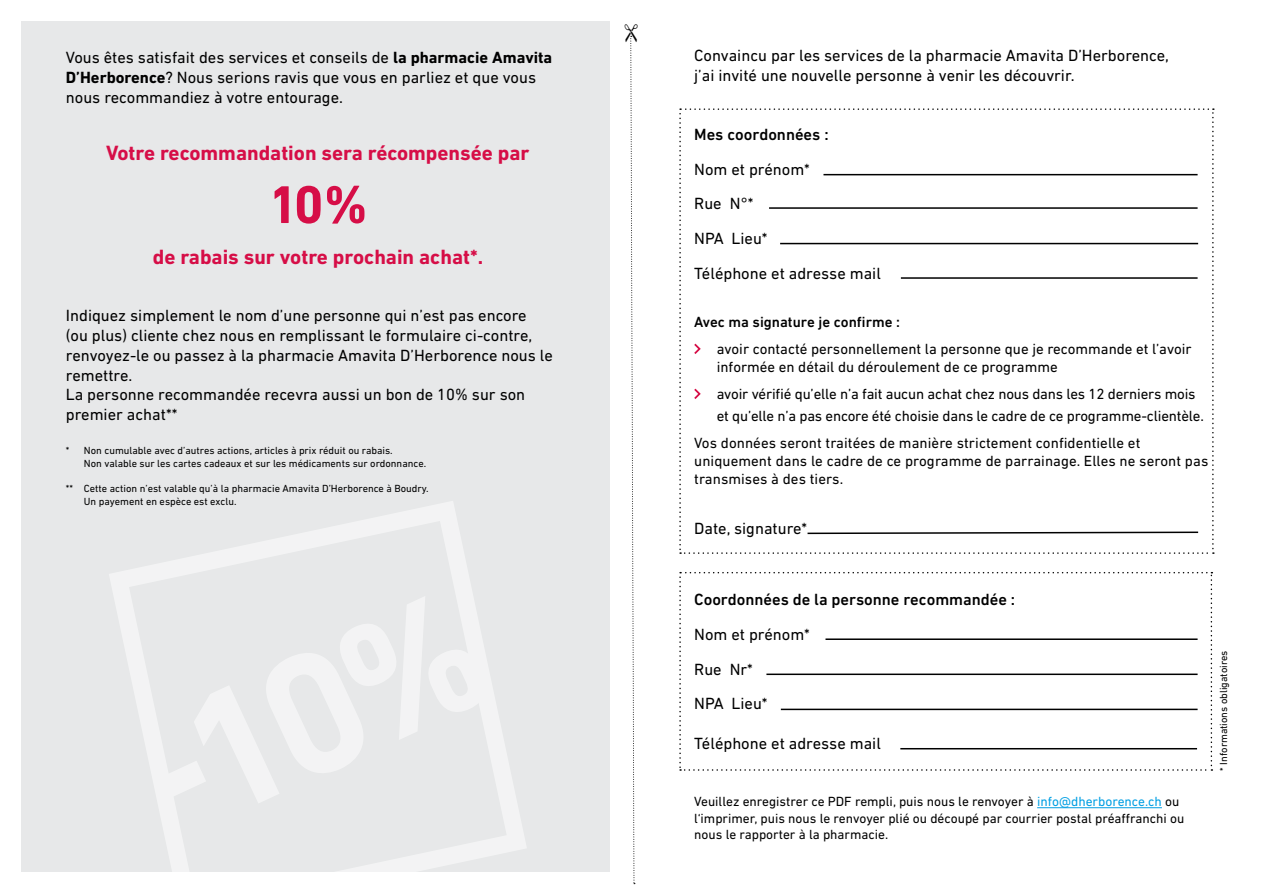
<style>
.page{position:relative;width:1263px;height:893px;background:#fff}
.page>*{position:absolute;margin:0;border:0;box-sizing:border-box;transform-origin:0 0}
.t1{font:700 54px "DIN Next LT Pro";color:#d60e47}
.t2{font:700 21px "DIN Next LT Pro";color:#d60e47}
.t3{font:16.5px/19.8px "DIN Next LT Pro";color:#000}
.t4{font:500 16.5px "DIN Next LT Pro";color:#000}
.t5{font:15px/18px "DIN Next LT Pro";color:#000}
.t6{font:500 15px "DIN Next LT Pro";color:#000}
.t7{font:13.5px/16.2px "DIN Next LT Pro";color:#000}
.t8{font:10.5px/12.6px "DIN Next LT Pro";color:#000}
.s1{font-weight:700}
.s2{color:#009fe3}
</style>
<div class="page">
<div style="left:21px;top:21px;width:589px;height:851px;background:#e7e8e9"></div>
<svg style="left:109px;top:501px;width:417px;height:371px"></svg>
<hr style="left:1037px;top:807px;width:125px;height:1px;background:#009fe3">
<svg style="left:679px;top:108px;width:535px;height:446px"></svg>
<svg style="left:679px;top:572px;width:533px;height:199px"></svg>
<svg style="left:630px;top:35px;width:6px;height:849px"></svg>
<p class="t3" style="left:66px;top:48px;width:488px">Vous êtes satisfait des services et conseils de <span class="s1">la pharmacie Amavita<br>D’Herborence</span>? Nous serions ravis que vous en parliez et que vous nous recommandiez à votre entourage.</p>
<p class="t2" style="left:106px;top:141px;width:425px">Votre recommandation sera récompensée par</p>
<h1 class="t1" style="left:268px;top:173px;width:101px">10%</h1>
<p class="t2" style="left:153px;top:244px;width:332px">de rabais sur votre prochain achat*.</p>
<p class="t3" style="left:66px;top:305px;width:488px">Indiquez simplement le nom d’une personne qui n’est pas encore (ou plus) cliente chez nous en remplissant le formulaire ci-contre, renvoyez-le ou passez à la pharmacie Amavita D’Herborence nous le remettre.<br>La personne recommandée recevra aussi un bon de 10% sur son premier achat**</p>
<p class="t8" style="left:84px;top:444px;width:344px;text-indent:-18px">* Non cumulable avec d’autres actions, articles à prix réduit ou rabais.<br>Non valable sur les cartes cadeaux et sur les médicaments sur ordonnance.</p>
<p class="t8" style="left:84px;top:482px;width:346px;text-indent:-18px">** Cette action n’est valable qu’à la pharmacie Amavita D’Herborence à Boudry.<br>Un payement en espèce est exclu.</p>
<p class="t3" style="left:694px;top:46px;width:476px">Convaincu par les services de la pharmacie Amavita D’Herborence, j’ai invité une nouvelle personne à venir les découvrir.</p>
<p class="t4" style="left:694px;top:125px;width:136px">Mes coordonnées :</p>
<p class="t3" style="left:694px;top:151px;width:188px;line-height:34.8px">Nom et prénom*<br>Rue N°*<br>NPA Lieu*<br>Téléphone et adresse mail</p>
<p class="t6" style="left:694px;top:313px;width:207px">Avec ma signature je confirme :</p>
<p class="t5" style="left:717px;top:340px;width:476px">avoir contacté personnellement la personne que je recommande et l’avoir informée en détail du déroulement de ce programme</p>
<p class="t5" style="left:717px;top:383px;width:489px;line-height:21.6px">avoir vérifié qu’elle n’a fait aucun achat chez nous dans les 12 derniers mois et qu’elle n’a pas encore été choisie dans le cadre de ce programme-clientèle.</p>
<p class="t5" style="left:694px;top:433px;width:516px">Vos données seront traitées de manière strictement confidentielle et uniquement dans le cadre de ce programme de parrainage. Elles ne seront pas transmises à des tiers.</p>
<p class="t3" style="left:694px;top:518px;width:115px">Date, signature*</p>
<p class="t4" style="left:694px;top:590px;width:322px">Coordonnées de la personne recommandée :</p>
<p class="t3" style="left:694px;top:616px;width:117px;line-height:34.8px">Nom et prénom*<br>Rue Nr*<br>NPA Lieu*</p>
<p class="t3" style="left:694px;top:733px;width:188px">Téléphone et adresse mail</p>
<p class="t7" style="left:694px;top:793px;width:492px">Veuillez enregistrer ce PDF rempli, puis nous le renvoyer à <span class="s2">info@dherborence.ch</span> ou l‘imprimer, puis nous le renvoyer plié ou découpé par courrier postal préaffranchi ou nous le rapporter à la pharmacie.</p>
<p class="t8" style="left:1217px;top:771px;width:122px;rotate:-90deg">* Informations obligatoires</p>
</div>
